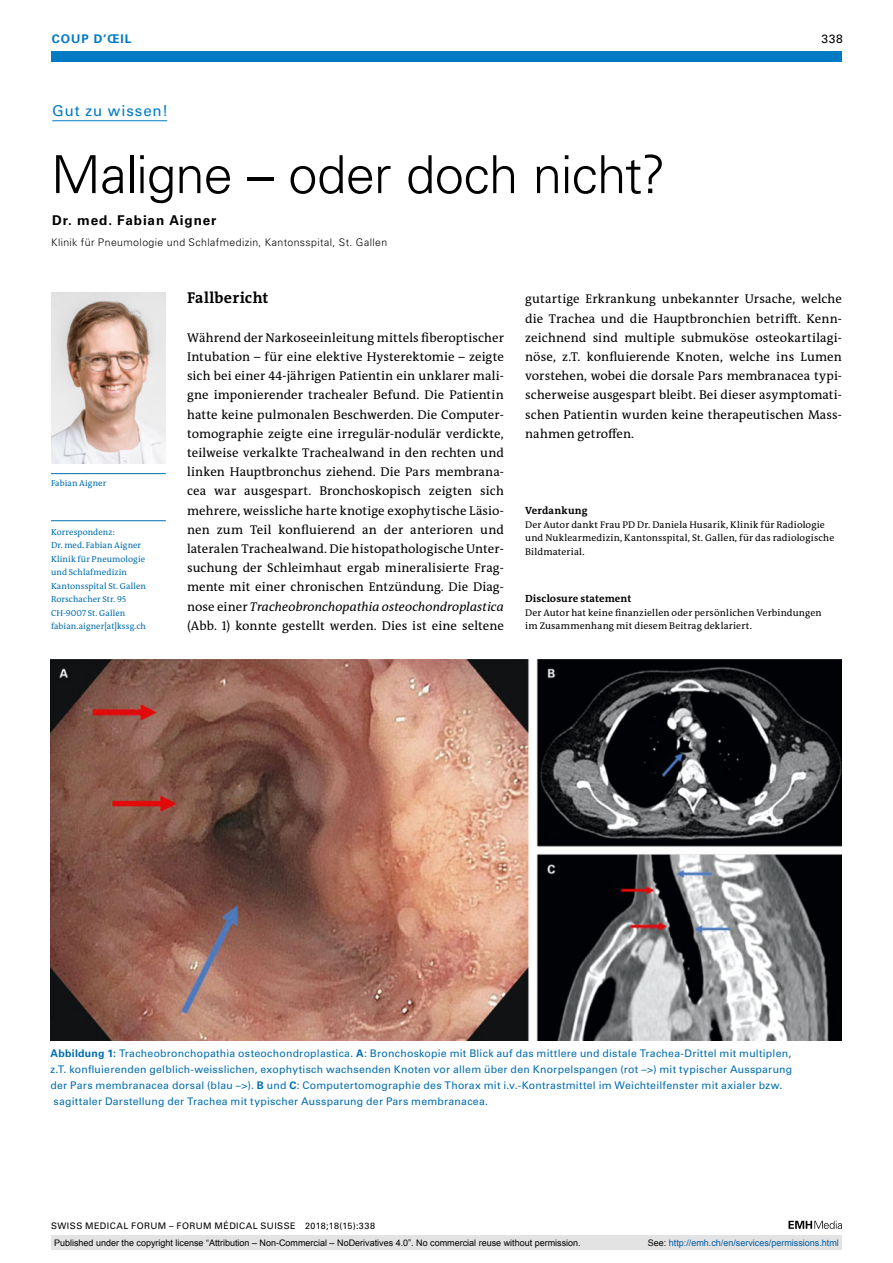
<style>
.page{position:relative;width:893px;height:1263px;background:#fff}
.page>*{position:absolute;margin:0;border:0;box-sizing:border-box;transform-origin:0 0}
.t1{font:300 52.5px "Univers LT Std";letter-spacing:-.015em;color:#000}
.t2{font:700 15.75px "The Antiqua B W7";letter-spacing:.015em;color:#000}
.t3{font:15px "Univers LT Std";letter-spacing:.06em;color:#007ac3}
.t4{font:700 13.5px "Univers LT Std";letter-spacing:.065em;color:#000}
.t5{font:12.75px/19.2px "The Antiqua B W5 Plain";letter-spacing:.005em;color:#000;text-align:justify}
.t6{font:700 12px "Univers LT Std";letter-spacing:.085em;color:#007ac3}
.t7{font:12px "Univers LT Std";color:#000}
.t8{font:10.5px/15.8px "Univers LT Std";letter-spacing:.02em;color:#006dae}
.t9{font:300 10.5px "Univers LT Std";letter-spacing:.035em;color:#000}
.t10{font:700 10.5px "The Antiqua B W7";letter-spacing:.015em;color:#000}
.t11{font:9.75px/13.5px "The Antiqua B W5 Plain";letter-spacing:.015em;color:#000}
.t12{font:9px "Arial";color:#000}
.t13{font:9px "Univers LT Std";letter-spacing:.05em;color:#000}
.t14{font:9px "Arial";color:#005ba9}
.t15{font:8.7px/13.5px "The Antiqua B W5 Plain";letter-spacing:.01em;color:#006dae}
.s1{font-style:italic}
.s2{font-weight:700}
.s3{color:#000}
</style>
<div class="page">
<div style="left:51px;top:51px;width:791px;height:11px;background:#007ac3"></div>
<svg style="left:788px;top:1221px;width:54px;height:8px"></svg>
<hr style="left:52px;top:120px;width:115px;height:1px;background:#007ac3">
<hr style="left:51px;top:520px;width:115px;height:1px;background:#006dae">
<img style="left:51px;top:659px;width:791px;height:382px">
<hr style="left:51px;top:473px;width:115px;height:1px;background:#006dae">
<img style="left:51px;top:293px;width:115px;height:170px">
<div style="left:51px;top:1235px;width:791px;height:15px;background:#e3e3e3"></div>
<p class="t6" style="left:52px;top:31px;width:81px">COUP D’ŒIL</p>
<p class="t7" style="left:821px;top:31px;width:23px">338</p>
<p class="t3" style="left:52px;top:102px;width:117px">Gut zu wissen!</p>
<h1 class="t1" style="left:51px;top:143px;width:616px">Maligne – oder doch nicht?</h1>
<p class="t4" style="left:52px;top:212px;width:166px">Dr. med. Fabian Aigner</p>
<p class="t9" style="left:51px;top:236px;width:338px">Klinik für Pneumologie und Schlafmedizin, Kantonsspital, St. Gallen</p>
<p class="t15" style="left:51px;top:476px;width:57px">Fabian Aigner</p>
<p class="t15" style="left:51px;top:525px;width:96px">Korrespondenz:<br>Dr. med. Fabian Aigner<br>Klinik für Pneumologie und Schlafmedizin<br>Kantonsspital St. Gallen<br>Rorschacher Str. 95<br>CH-9007 St. Gallen fabian.aigner[at]kssg.ch</p>
<p class="t2" style="left:187px;top:288px;width:83px">Fallbericht</p>
<p class="t5" style="left:187px;top:328px;width:318px">Während der Narkoseeinleitung mittels fiberoptischer Intubation – für eine elektive Hysterektomie – zeigte sich bei einer 44-jährigen Patientin ein unklarer mali&shy;gne imponierender trachealer Befund. Die Patientin hatte keine pulmonalen Beschwerden. Die Computer&shy;tomographie zeigte eine irregulär-nodulär verdickte, teilweise verkalkte Trachealwand in den rechten und linken Hauptbronchus ziehend. Die Pars membrana&shy;cea war ausgespart. Bronchoskopisch zeigten sich mehrere, weissliche harte knotige exophytische Läsio&shy;nen zum Teil konfluierend an der anterioren und lateralen Trachealwand. Die histopathologische Unter&shy;suchung der Schleimhaut ergab mineralisierte Frag&shy;mente mit einer chronischen Entzündung. Die Diag&shy;nose einer <span class="s1">Tracheobronchopathia osteochondroplastica </span>(Abb. 1) konnte gestellt werden. Dies ist eine seltene</p>
<p class="t5" style="left:525px;top:290px;width:318px">gutartige Erkrankung unbekannter Ursache, welche die Trachea und die Hauptbronchien betrifft. Kenn&shy;zeichnend sind multiple submuköse osteokartilagi&shy;nöse, z.T. konfluierende Knoten, welche ins Lumen vorstehen, wobei die dorsale Pars membranacea typi&shy;scherweise ausgespart bleibt. Bei dieser asymptomati&shy;schen Patientin wurden keine therapeutischen Mass&shy;nahmen getroffen.</p>
<p class="t10" style="left:525px;top:504px;width:64px">Verdankung</p>
<p class="t11" style="left:525px;top:518px;width:311px">Der Autor dankt Frau PD Dr. Daniela Husarik, Klinik für Radiologie und Nuklearmedizin, Kantonsspital, St. Gallen, für das radiologische<br>Bildmaterial.</p>
<p class="t10" style="left:525px;top:592px;width:108px">Disclosure statement</p>
<p class="t11" style="left:525px;top:606px;width:298px">Der Autor hat keine finanziellen oder persönlichen Verbindungen im Zusammenhang mit diesem Beitrag deklariert.</p>
<p class="t8" style="left:51px;top:1046px;width:743px"><span class="s2">Abbildung 1:</span> Tracheobronchopathia osteochondroplastica. <span class="s2">A</span>: Bronchoskopie mit Blick auf das mittlere und distale Trachea-Drittel mit multiplen, z.T. konfluierenden gelblich-weisslichen, exophytisch wachsenden Knoten vor allem über den Knorpelspangen (rot –&gt;) mit typischer Aussparung der Pars membranacea dorsal (blau –&gt;). <span class="s2">B</span> und <span class="s2">C</span>: Computertomographie des Thorax mit i.v.-Kontrastmittel im Weichteilfenster mit axialer bzw. sagittaler Darstellung der Trachea mit typischer Aussparung der Pars membranacea.</p>
<p class="t13" style="left:51px;top:1220px;width:326px">SWISS MEDICAL FORUM – FORUM MÉDICAL SUISSE 2018;18(15):338</p>
<p class="t12" style="left:54px;top:1237px;width:528px">Published under the copyright license “Attribution – Non-Commercial – NoDerivatives 4.0”. No commercial reuse without permission.</p>
<p class="t14" style="left:648px;top:1237px;width:193px"><span class="s3">See:</span> http://emh.ch/en/services/permissions.html</p>
</div>
